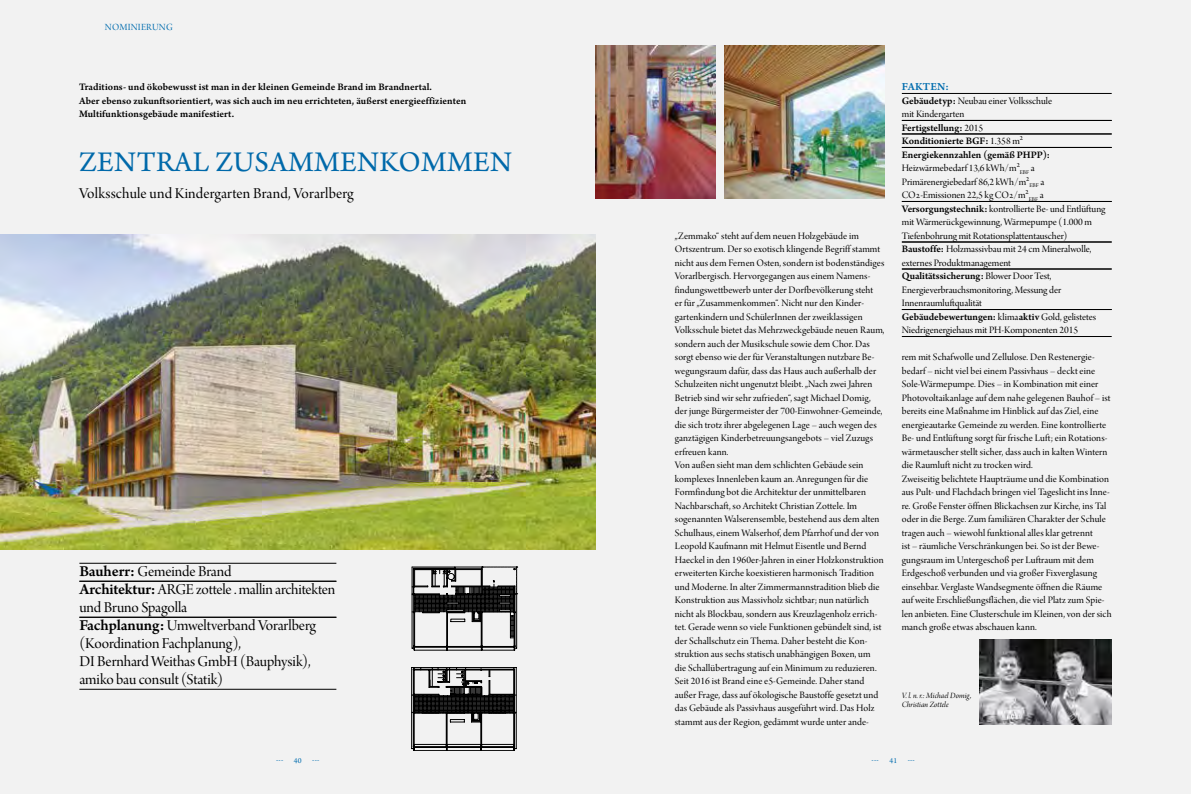
<style>
.page{position:relative;width:1191px;height:794px;background:#fff}
.page>*{position:absolute;margin:0;border:0;box-sizing:border-box;transform-origin:0 0}
.t1{font:30px "Arno Pro";letter-spacing:.01em;color:#0069aa}
.t2{font:16px/18px "Arno Pro Display";letter-spacing:-.005em;color:#000}
.t3{font:600 11.4px "Arno Pro";letter-spacing:.02em;color:#006cae}
.t4{font:10.5px/13.5px "Arno Pro Display";letter-spacing:.01em;color:#000}
.t5{font:600 10.5px/13.5px "Arno Pro";letter-spacing:.005em;color:#000}
.t6{font:10px "Arno Pro Display";letter-spacing:.02em;color:#006cae}
.t7{font:8.5px/9.5px "Arno Pro Italic Display";letter-spacing:.005em;color:#000}
.t8{font:8px "Arno Pro";color:#006cae}
.s1{font-family:"Arno Pro";font-weight:600}
.s2{font-family:"Arno Pro Display";font-weight:400}
</style>
<div class="page">
<div style="left:0;top:0;width:595px;height:794px;background:#f2f2f2"></div>
<div style="left:595px;top:0;width:596px;height:794px;background:#f2f2f2"></div>
<img style="left:0;top:234px;width:595px;height:315px">
<img style="left:595px;top:45px;width:120px;height:153px">
<img style="left:725px;top:45px;width:159px;height:153px">
<hr style="left:79px;top:563px;width:257px;height:1px;background:#000">
<hr style="left:79px;top:581px;width:257px;height:1px;background:#000">
<hr style="left:79px;top:617px;width:257px;height:1px;background:#000">
<hr style="left:79px;top:689px;width:257px;height:1px;background:#000">
<img style="left:979px;top:639px;width:132px;height:85px">
<hr style="left:902px;top:93px;width:209px;height:1px;background:#000">
<hr style="left:902px;top:120px;width:209px;height:1px;background:#000">
<hr style="left:902px;top:134px;width:209px;height:1px;background:#000">
<hr style="left:902px;top:147px;width:209px;height:1px;background:#000">
<hr style="left:902px;top:201px;width:209px;height:1px;background:#000">
<hr style="left:902px;top:242px;width:209px;height:1px;background:#000">
<hr style="left:902px;top:269px;width:209px;height:1px;background:#000">
<hr style="left:902px;top:309px;width:209px;height:1px;background:#000">
<hr style="left:902px;top:336px;width:209px;height:1px;background:#000">
<svg style="left:412px;top:567px;width:105px;height:83px"></svg>
<hr style="left:516px;top:667px;width:1px;height:81px;background:#000">
<svg style="left:411px;top:667px;width:105px;height:83px"></svg>
<p class="t6" style="left:105px;top:21px;width:69px">NOMINIERUNG</p>
<p class="t5" style="left:79px;top:81px;width:388px">Traditions- und ökobewusst ist man in der kleinen Gemeinde Brand im Brandnertal.<br>Aber ebenso zukunftsorientiert, was sich auch im neu errichteten, äußerst energieeffizienten<br>Multifunktionsgebäude manifestiert.</p>
<h1 class="t1" style="left:79px;top:145px;width:434px">ZENTRAL ZUSAMMENKOMMEN</h1>
<h2 class="t2" style="left:79px;top:185px;width:276px">Volksschule und Kindergarten Brand, Vorarlberg</h2>
<h2 class="t2" style="left:79px;top:563px;width:257px"><span class="s1">Bauherr:</span> Gemeinde Brand<br><span class="s1">Architektur:</span> ARGE zottele . mallin architekten und Bruno Spagolla<br><span class="s1">Fachplanung:</span> Umweltverband Vorarlberg (Koordination Fachplanung),<br>DI Bernhard Weithas GmbH (Bauphysik), amiko bau consult (Statik)</h2>
<p class="t4" style="left:675px;top:229px;width:211px">„Zemmako“ steht auf dem neuen Holzgebäude im Ortszentrum. Der so exotisch klingende Begriff stammt nicht aus dem Fernen Osten, sondern ist bodenständiges Vorarlbergisch. Hervorgegangen aus einem Namens&shy;findungswettbewerb unter der Dorfbevölkerung steht<br>er für „Zusammenkommen“. Nicht nur den Kinder&shy;gartenkindern und SchülerInnen der zweiklassigen Volksschule bietet das Mehrzweckgebäude neuen Raum, sondern auch der Musikschule sowie dem Chor. Das sorgt ebenso wie der für Veranstaltungen nutzbare Be&shy;wegungsraum dafür, dass das Haus auch außerhalb der Schulzeiten nicht ungenutzt bleibt. „Nach zwei Jahren Betrieb sind wir sehr zufrieden“, sagt Michael Domig, der junge Bürgermeister der 700-Einwohner-Gemeinde, die sich trotz ihrer abgelegenen Lage – auch wegen des ganztägigen Kinderbetreuungsangebots – viel Zuzugs erfreuen kann.<br>Von außen sieht man dem schlichten Gebäude sein komplexes Innenleben kaum an. Anregungen für die Formfindung bot die Architektur der unmittelbaren Nachbarschaft, so Architekt Christian Zottele. Im sogenannten Walserensemble, bestehend aus dem alten Schulhaus, einem Walserhof, dem Pfarrhof und der von Leopold Kaufmann mit Helmut Eisentle und Bernd Haeckel in den 1960er-Jahren in einer Holzkonstruktion erweiterten Kirche koexistieren harmonisch Tradition und Moderne. In alter Zimmermannstradition blieb die Konstruktion aus Massivholz sichtbar; nun natürlich nicht als Blockbau, sondern aus Kreuzlagenholz errich&shy;tet. Gerade wenn so viele Funktionen gebündelt sind, ist der Schallschutz ein Thema. Daher besteht die Kon&shy;struktion aus sechs statisch unabhängigen Boxen, um die Schallübertragung auf ein Minimum zu reduzieren.<br>Seit 2016 ist Brand eine e5-Gemeinde. Daher stand außer Frage, dass auf ökologische Baustoffe gesetzt und das Gebäude als Passivhaus ausgeführt wird. Das Holz stammt aus der Region, gedämmt wurde unter ande-</p>
<p class="t3" style="left:901px;top:80px;width:49px">FAKTEN:</p>
<p class="t4" style="left:902px;top:94px;width:152px"><span class="s1">Gebäudetyp:</span> Neubau einer Volksschule mit Kindergarten</p>
<p class="t5" style="left:902px;top:121px;width:150px">Fertigstellung: <span class="s2">2015<br></span>Konditionierte BGF: <span class="s2">1.358 m²<br></span>Energiekennzahlen (gemäß PHPP):</p>
<p class="t4" style="left:902px;top:162px;width:205px">Heizwärmebedarf 13,6 kWh/m²<sub>EBF</sub> a Primärenergiebedarf 86,2 kWh/m²<sub>EBF</sub> a CO2-Emissionen 22,5 kg CO2/m²<sub>EBF</sub> a <span class="s1">Versorgungstechnik:</span> kontrollierte Be- und Entlüftung mit Wärmerückgewinnung, Wärmepumpe (1.000 m Tiefenbohrung mit Rotationsplattentauscher)<br><span class="s1">Baustoffe:</span> Holzmassivbau mit 24 cm Mineralwolle, externes Produktmanagement</p>
<p class="t5" style="left:902px;top:270px;width:151px">Qualitätssicherung: <span class="s2">Blower Door Test,</span></p>
<p class="t4" style="left:902px;top:283px;width:161px">Energieverbrauchsmonitoring, Messung der<br>Innenraumluftqualität</p>
<p class="t5" style="left:902px;top:310px;width:196px">Gebäudebewertungen: <span class="s2">klima</span>aktiv <span class="s2">Gold, gelistetes</span></p>
<p class="t4" style="left:902px;top:324px;width:178px">Niedrigenergiehaus mit PH-Komponenten 2015</p>
<p class="t4" style="left:901px;top:351px;width:211px">rem mit Schafwolle und Zellulose. Den Restenergie&shy;bedarf – nicht viel bei einem Passivhaus – deckt eine Sole-Wärmepumpe. Dies – in Kombination mit einer Photovoltaikanlage auf dem nahe gelegenen Bauhof – ist bereits eine Maßnahme im Hinblick auf das Ziel, eine energieautarke Gemeinde zu werden. Eine kontrollierte Be- und Entlüftung sorgt für frische Luft; ein Rotations&shy;wärmetauscher stellt sicher, dass auch in kalten Wintern die Raumluft nicht zu trocken wird.<br>Zweiseitig belichtete Haupträume und die Kombination aus Pult- und Flachdach bringen viel Tageslicht ins Inne&shy;re. Große Fenster öffnen Blickachsen zur Kirche, ins Tal oder in die Berge. Zum familiären Charakter der Schule tragen auch – wiewohl funktional alles klar getrennt<br>ist – räumliche Verschränkungen bei. So ist der Bewe&shy;gungsraum im Untergeschoß per Luftraum mit dem Erdgeschoß verbunden und via großer Fixverglasung einsehbar. Verglaste Wandsegmente öffnen die Räume auf weite Erschließungsflächen, die viel Platz zum Spie&shy;len anbieten. Eine Clusterschule im Kleinen, von der sich manch große etwas abschauen kann.</p>
<p class="t7" style="left:901px;top:691px;width:71px">V. l. n. r.: Michael Domig,<br>Christian Zottele</p>
<p class="t8" style="left:276px;top:756px;width:9px">---</p>
<p class="t8" style="left:294px;top:756px;width:9px">40</p>
<p class="t8" style="left:312px;top:756px;width:9px">---</p>
<p class="t8" style="left:871px;top:756px;width:9px">---</p>
<p class="t8" style="left:889px;top:756px;width:9px">41</p>
<p class="t8" style="left:907px;top:756px;width:9px">---</p>
</div>
